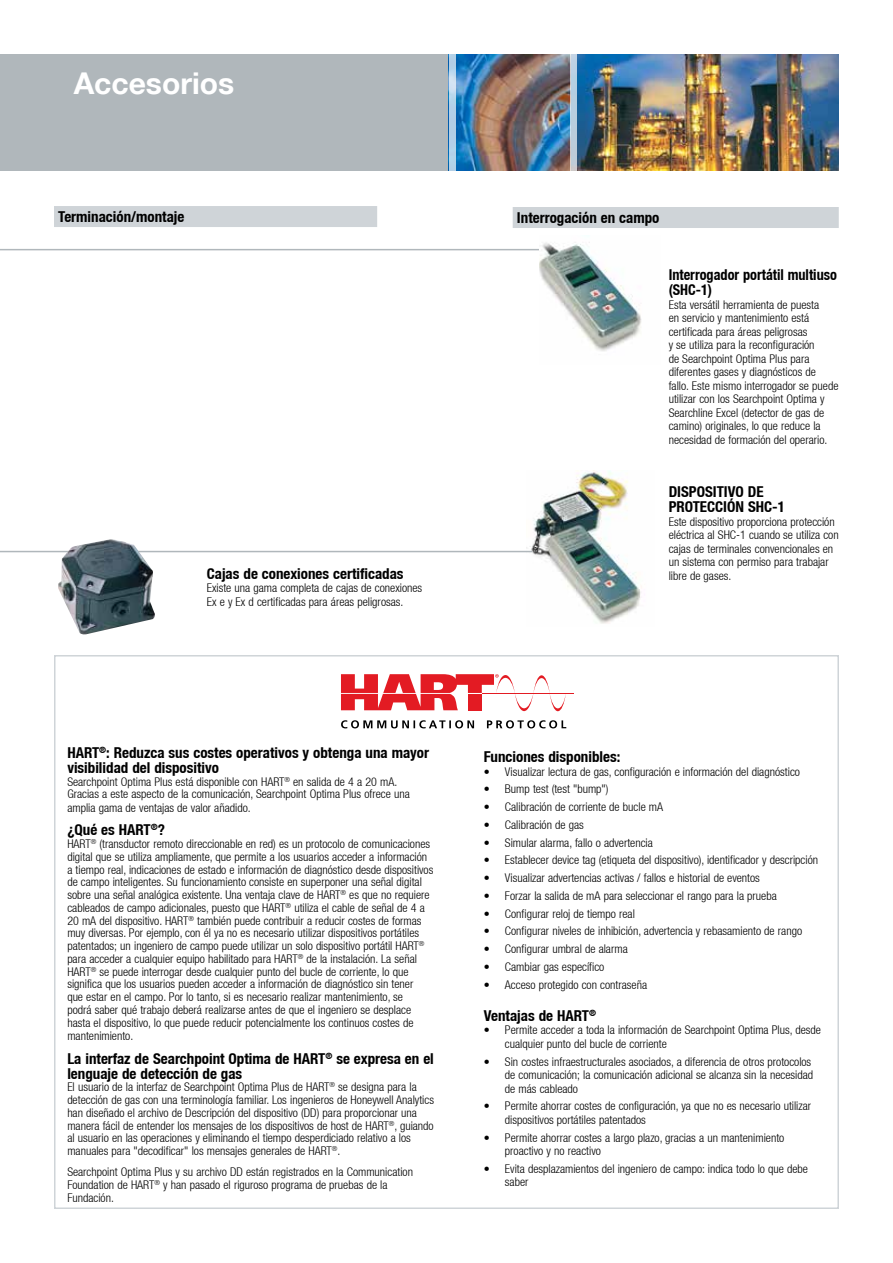
<style>
.page{position:relative;width:893px;height:1263px;background:#fff}
.page>*{position:absolute;margin:0;border:0;box-sizing:border-box;transform-origin:0 0}
.t1{font:700 30px "Helvetica Neue LT";color:#fff}
.t2{font:700 condensed 15px/15px "Helvetica Neue LT";color:#000}
.t3{font:700 condensed 15px/15px "Helvetica Neue LT";color:#000;scale:.95 1}
.t4{font:300 condensed 12px/12.8px "Helvetica Neue LT";color:#000}
</style>
<div class="page">
<img style="left:526px;top:470px;width:116px;height:154px">
<div style="left:0;top:54px;width:839px;height:116px;background:#b0b7bb"></div>
<img style="left:455px;top:54px;width:384px;height:116px">
<svg style="left:449px;top:54px;width:6px;height:117px"></svg>
<svg style="left:570px;top:54px;width:7px;height:117px"></svg>
<div style="left:321px;top:655px;width:272px;height:93px;border:1px solid #fff"></div>
<hr style="left:482px;top:693px;width:92px;height:1px;background:#e31b23">
<svg style="left:341px;top:720px;width:133px;height:8px"></svg>
<svg style="left:487px;top:720px;width:79px;height:8px"></svg>
<svg style="left:341px;top:674px;width:225px;height:37px"></svg>
<hr style="left:0;top:249px;width:556px;height:1px;background:#b0b7bb">
<div style="left:513px;top:207px;width:326px;height:21px;background:#cfd4d8"></div>
<hr style="left:0;top:551px;width:532px;height:1px;background:#b0b7bb">
<div style="left:54px;top:206px;width:323px;height:21px;background:#cfd4d8"></div>
<img style="left:540px;top:242px;width:102px;height:109px">
<img style="left:58px;top:539px;width:97px;height:96px">
<h1 class="t1" style="left:74px;top:64px;width:162px">Accesorios</h1>
<p class="t2" style="left:58px;top:209px;width:128px">Terminación/montaje</p>
<p class="t2" style="left:207px;top:566px;width:198px">Cajas de conexiones certificadas</p>
<p class="t4" style="left:207px;top:581px;width:217px;line-height:13.5px">Existe una gama completa de cajas de conexiones<br>Ex e y Ex d certificadas para áreas peligrosas.</p>
<p class="t2" style="left:517px;top:210px;width:144px">Interrogación en campo</p>
<p class="t3" style="left:669px;top:267px;width:179px">Interrogador portátil multiuso (SHC-1)</p>
<p class="t4" style="left:669px;top:297px;width:171px;line-height:13.5px">Esta versátil herramienta de puesta<br>en servicio y mantenimiento está certificada para áreas peligrosas<br>y se utiliza para la reconfiguración<br>de Searchpoint Optima Plus para diferentes gases y diagnósticos de fallo. Este mismo interrogador se puede utilizar con los Searchpoint Optima y Searchline Excel (detector de gas de camino) originales, lo que reduce la necesidad de formación del operario.</p>
<p class="t2" style="left:669px;top:484px;width:118px">DISPOSITIVO DE<br>PROTECCIÓN SHC-1</p>
<p class="t4" style="left:669px;top:515px;width:172px;line-height:13.5px">Este dispositivo proporciona protección eléctrica al SHC-1 cuando se utiliza con cajas de terminales convencionales en un sistema con permiso para trabajar libre de gases.</p>
<p class="t2" style="left:67px;top:745px;width:363px">HART<sup>®</sup>: Reduzca sus costes operativos y obtenga una mayor visibilidad del dispositivo</p>
<p class="t4" style="left:67px;top:775px;width:344px">Searchpoint Optima Plus está disponible con HART<sup>®</sup> en salida de 4 a 20 mA.<br>Gracias a este aspecto de la comunicación, Searchpoint Optima Plus ofrece una amplia gama de ventajas de valor añadido.</p>
<p class="t2" style="left:67px;top:822px;width:99px">¿Qué es HART<sup>®</sup>?</p>
<p class="t4" style="left:67px;top:837px;width:368px">HART<sup>®</sup> (transductor remoto direccionable en red) es un protocolo de comunicaciones digital que se utiliza ampliamente, que permite a los usuarios acceder a información a tiempo real, indicaciones de estado e información de diagnóstico desde dispositivos de campo inteligentes. Su funcionamiento consiste en superponer una señal digital sobre una señal analógica existente. Una ventaja clave de HART<sup>®</sup> es que no requiere cableados de campo adicionales, puesto que HART<sup>®</sup> utiliza el cable de señal de 4 a 20 mA del dispositivo. HART<sup>®</sup> también puede contribuir a reducir costes de formas muy diversas. Por ejemplo, con él ya no es necesario utilizar dispositivos portátiles patentados; un ingeniero de campo puede utilizar un solo dispositivo portátil HART<sup>® </sup>para acceder a cualquier equipo habilitado para HART<sup>®</sup> de la instalación. La señal HART<sup>®</sup> se puede interrogar desde cualquier punto del bucle de corriente, lo que significa que los usuarios pueden acceder a información de diagnóstico sin tener<br>que estar en el campo. Por lo tanto, si es necesario realizar mantenimiento, se<br>podrá saber qué trabajo deberá realizarse antes de que el ingeniero se desplace hasta el dispositivo, lo que puede reducir potencialmente los continuos costes de mantenimiento.</p>
<p class="t2" style="left:67px;top:1050px;width:368px">La interfaz de Searchpoint Optima de HART<sup>®</sup> se expresa en el lenguaje de detección de gas</p>
<p class="t4" style="left:67px;top:1081px;width:368px">El usuario de la interfaz de Searchpoint Optima Plus de HART<sup>®</sup> se designa para la detección de gas con una terminología familiar. Los ingenieros de Honeywell Analytics han diseñado el archivo de Descripción del dispositivo (DD) para proporcionar una manera fácil de entender los mensajes de los dispositivos de host de HART<sup>®</sup>, guiando al usuario en las operaciones y eliminando el tiempo desperdiciado relativo a los manuales para "decodificar" los mensajes generales de HART<sup>®</sup>.</p>
<p class="t4" style="left:67px;top:1166px;width:347px">Searchpoint Optima Plus y su archivo DD están registrados en la Communication<br>Foundation de HART<sup>®</sup> y han pasado el riguroso programa de pruebas de la<br>Fundación.</p>
<p class="t2" style="left:484px;top:749px;width:138px">Funciones disponibles:</p>
<p class="t4" style="left:484px;top:765px;width:318px">• Visualizar lectura de gas, configuración e información del diagnóstico</p>
<p class="t4" style="left:484px;top:783px;width:126px">• Bump test (test "bump")</p>
<p class="t4" style="left:484px;top:800px;width:181px">• Calibración de corriente de bucle mA</p>
<p class="t4" style="left:484px;top:818px;width:102px">• Calibración de gas</p>
<p class="t4" style="left:484px;top:836px;width:171px">• Simular alarma, fallo o advertencia</p>
<p class="t4" style="left:484px;top:854px;width:336px">• Establecer device tag (etiqueta del dispositivo), identificador y descripción</p>
<p class="t4" style="left:484px;top:871px;width:278px">• Visualizar advertencias activas / fallos e historial de eventos</p>
<p class="t4" style="left:484px;top:889px;width:295px">• Forzar la salida de mA para seleccionar el rango para la prueba</p>
<p class="t4" style="left:484px;top:907px;width:153px">• Configurar reloj de tiempo real</p>
<p class="t4" style="left:484px;top:925px;width:320px">• Configurar niveles de inhibición, advertencia y rebasamiento de rango</p>
<p class="t4" style="left:484px;top:942px;width:146px">• Configurar umbral de alarma</p>
<p class="t4" style="left:484px;top:960px;width:122px">• Cambiar gas específico</p>
<p class="t4" style="left:484px;top:978px;width:165px">• Acceso protegido con contraseña</p>
<p class="t2" style="left:484px;top:1008px;width:114px">Ventajas de HART<sup>®</sup></p>
<p class="t4" style="left:505px;top:1023px;width:318px;line-height:13.5px;text-indent:-21px">• Permite acceder a toda la información de Searchpoint Optima Plus, desde cualquier punto del bucle de corriente</p>
<p class="t4" style="left:505px;top:1054px;width:310px;line-height:13.5px;text-indent:-21px">• Sin costes infraestructurales asociados, a diferencia de otros protocolos de comunicación; la comunicación adicional se alcanza sin la necesidad de más cableado</p>
<p class="t4" style="left:505px;top:1099px;width:308px;line-height:13.5px;text-indent:-21px">• Permite ahorrar costes de configuración, ya que no es necesario utilizar dispositivos portátiles patentados</p>
<p class="t4" style="left:505px;top:1130px;width:281px;line-height:13.5px;text-indent:-21px">• Permite ahorrar costes a largo plazo, gracias a un mantenimiento proactivo y no reactivo</p>
<p class="t4" style="left:505px;top:1162px;width:305px;line-height:13.5px;text-indent:-21px">• Evita desplazamientos del ingeniero de campo: indica todo lo que debe saber</p>
</div>
